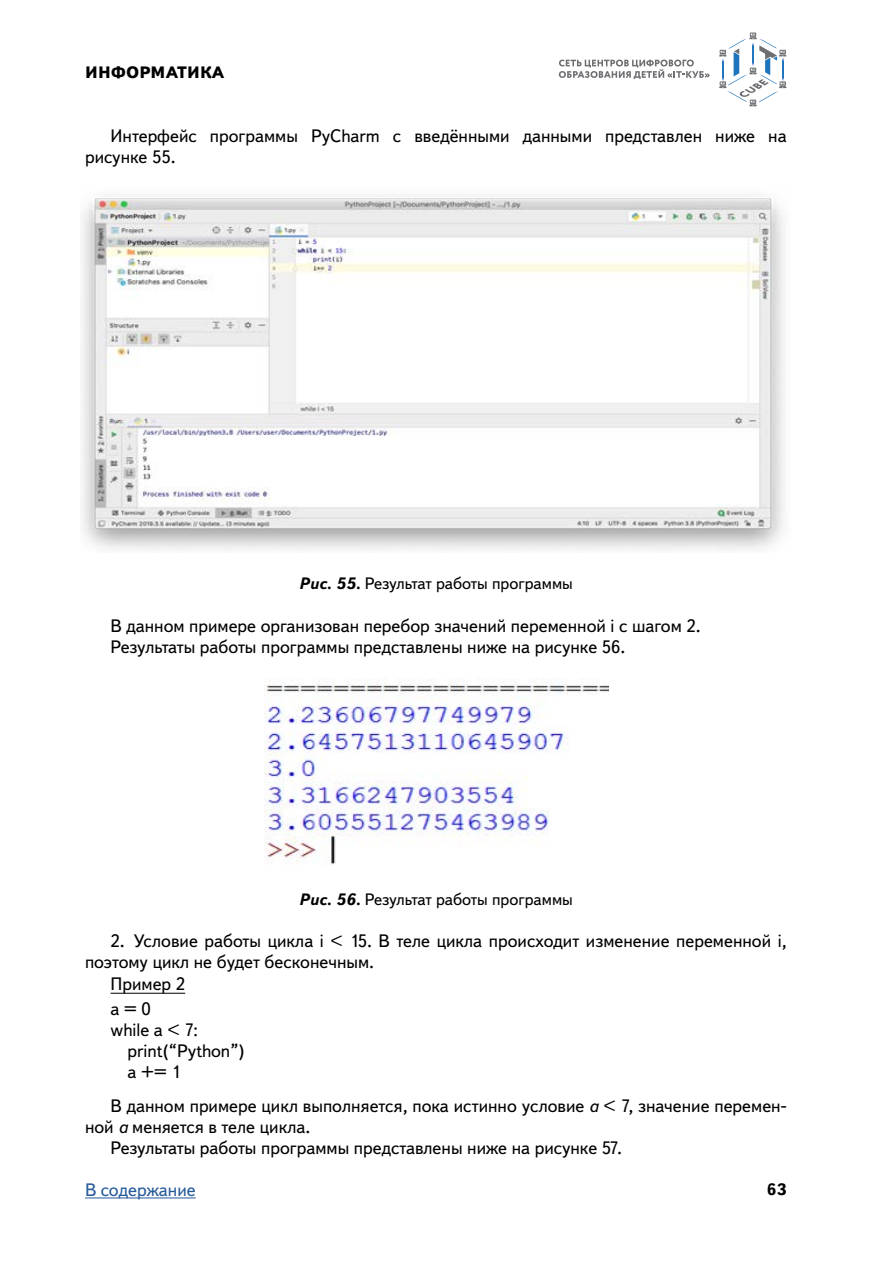
<style>
.page{position:relative;width:893px;height:1263px;background:#fff}
.page>*{position:absolute;margin:0;border:0;box-sizing:border-box;transform-origin:0 0}
.t1{font:18px/21px "Textbook New";color:#000}
.t2{font:18px "Textbook New";color:#275b9b}
.t3{font:16.5px "Textbook New";color:#000}
.t4{font:800 16.5px "Textbook New";letter-spacing:.01em;color:#000}
.t5{font:700 16.5px "Textbook New";color:#000}
.s1{font-weight:700;font-style:italic}
.s2{font-style:italic}
</style>
<div class="page">
<hr style="left:85px;top:1197px;width:111px;height:1px;background:#275b9b">
<svg style="left:719px;top:33px;width:67px;height:73px"></svg>
<svg style="left:559px;top:60px;width:151px;height:19px"></svg>
<hr style="left:111px;top:993px;width:74px;height:1px;background:#000">
<img style="left:82px;top:195px;width:702px;height:355px">
<img style="left:265px;top:679px;width:343px;height:185px">
<p class="t4" style="left:85px;top:62px;width:141px">ИНФОРМАТИКА</p>
<p class="t1" style="left:85px;top:125px;width:703px;text-indent:26px">Интерфейс программы PyCharm с введёнными данными представлен ниже на рисунке 55.</p>
<p class="t3" style="left:299px;top:574px;width:276px"><span class="s1">Рис. 55.</span> Результат работы программы</p>
<p class="t1" style="left:111px;top:615px;width:589px">В данном примере организован перебор значений переменной i с шагом 2.<br>Результаты работы программы представлены ниже на рисунке 56.</p>
<p class="t3" style="left:299px;top:889px;width:276px"><span class="s1">Рис. 56.</span> Результат работы программы</p>
<p class="t1" style="left:111px;top:931px;width:678px">2. Условие работы цикла i &lt; 15. В теле цикла происходит изменение переменной i,</p>
<p class="t1" style="left:85px;top:952px;width:288px">поэтому цикл не будет бесконечным.</p>
<p class="t1" style="left:111px;top:973px;width:76px">Пример 2</p>
<p class="t1" style="left:111px;top:998px;width:42px">a = 0</p>
<p class="t1" style="left:111px;top:1019px;width:89px">while a &lt; 7:</p>
<p class="t1" style="left:128px;top:1040px;width:119px">print(“Python”)</p>
<p class="t1" style="left:128px;top:1061px;width:55px">a += 1</p>
<p class="t1" style="left:111px;top:1095px;width:678px">В данном примере цикл выполняется, пока истинно условие <span class="s2">a</span> &lt; 7, значение перемен-</p>
<p class="t1" style="left:85px;top:1116px;width:224px">ной <span class="s2">а</span> меняется в теле цикла.</p>
<p class="t1" style="left:111px;top:1137px;width:511px">Результаты работы программы представлены ниже на рисунке 57.</p>
<p class="t2" style="left:85px;top:1179px;width:112px">В содержание</p>
<p class="t5" style="left:767px;top:1179px;width:21px">63</p>
</div>
